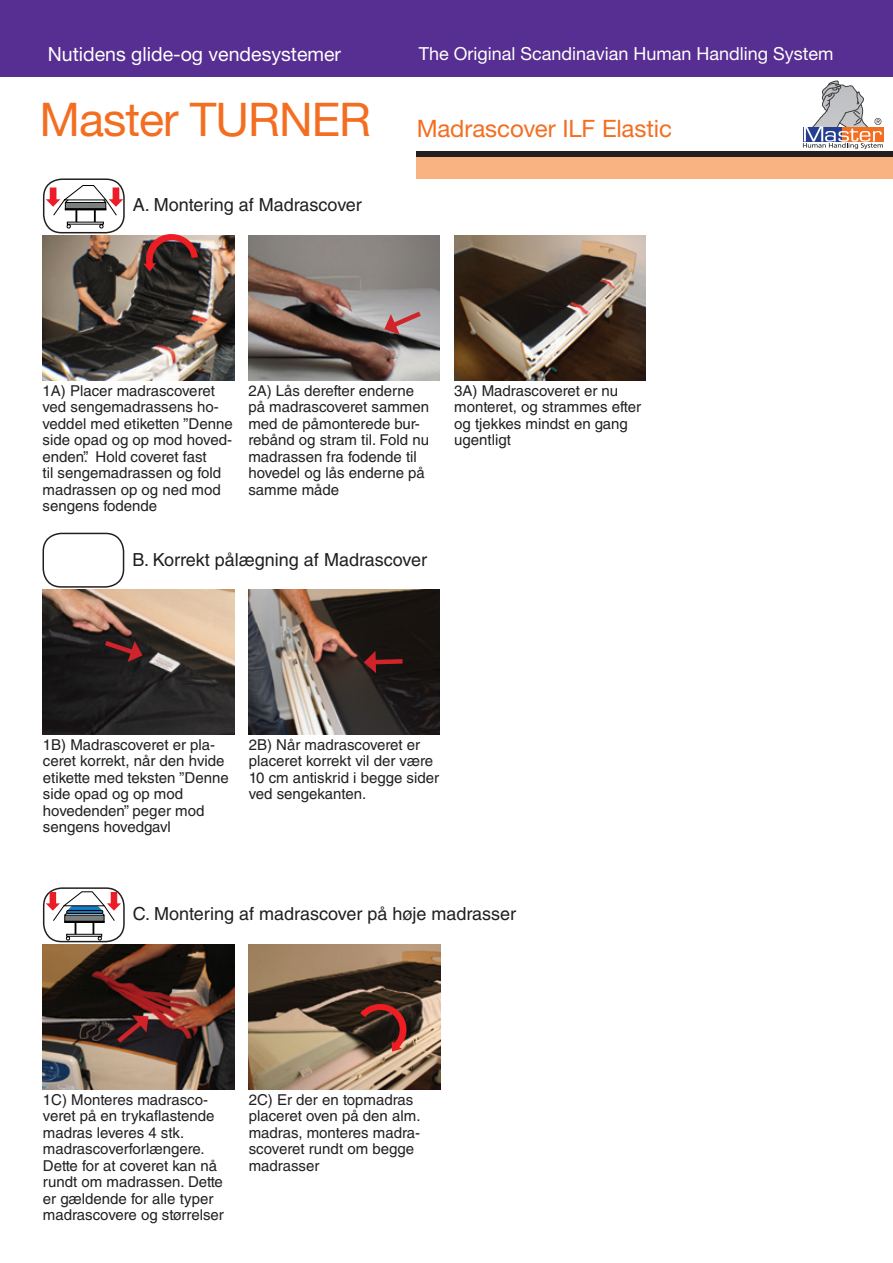
<style>
.page{position:relative;width:893px;height:1263px;background:#fff}
.page>*{position:absolute;margin:0;border:0;box-sizing:border-box;transform-origin:0 0}
.Overskrift_31_pt{font:46.5px "Helvetica Neue LT Std";letter-spacing:-.02em;color:#f36e21}
.Underoverskrift{font:24px "Helvetica Neue LT Std";letter-spacing:-.005em;color:#f36e21}
.t1{font:19.5px "Helvetica Neue LT Std";color:#fff}
.t2{font:18px "Helvetica LT Std";color:#231f20}
.t3{font:18px "Helvetica Neue LT Std";color:#fff}
.t4{font:15px/16.5px "Helvetica LT Std";color:#231f20}
</style>
<div class="page">
<div style="left:417px;top:157px;width:476px;height:22px;background:#f9b281"></div>
<div style="left:0;top:0;width:893px;height:77px;background:#572e91"></div>
<div style="left:417px;top:151px;width:476px;height:6px;background:#231f20"></div>
<svg style="left:803px;top:81px;width:80px;height:68px"></svg>
<div style="left:43px;top:178px;width:82px;height:55px;border:2px solid #231f20;border-radius:18px"></div>
<div style="left:43px;top:533px;width:81px;height:55px;border:2px solid #231f20;border-radius:18px"></div>
<div style="left:43px;top:887px;width:82px;height:55px;border:2px solid #231f20;border-radius:18px"></div>
<img style="left:454px;top:236px;width:192px;height:144px">
<img style="left:249px;top:944px;width:191px;height:145px">
<img style="left:43px;top:590px;width:191px;height:144px">
<img style="left:248px;top:236px;width:192px;height:144px">
<img style="left:43px;top:944px;width:191px;height:145px">
<img style="left:248px;top:590px;width:192px;height:144px">
<svg style="left:100px;top:637px;width:42px;height:25px"></svg>
<svg style="left:384px;top:308px;width:42px;height:26px"></svg>
<svg style="left:364px;top:651px;width:43px;height:22px"></svg>
<svg style="left:112px;top:1015px;width:37px;height:32px"></svg>
<img style="left:43px;top:236px;width:192px;height:144px">
<svg style="left:143px;top:234px;width:55px;height:37px;background:#6c3535"></svg>
<svg style="left:360px;top:1004px;width:46px;height:47px;background:#5b231e"></svg>
<svg style="left:46px;top:185px;width:77px;height:43px"></svg>
<svg style="left:46px;top:891px;width:75px;height:49px"></svg>
<h3 class="t1" style="left:48px;top:42px;width:295px">Nutidens glide-og vendesystemer</h3>
<p class="t3" style="left:419px;top:42px;width:416px">The Original Scandinavian Human Handling System</p>
<p class="Overskrift_31_pt" style="left:39px;top:92px;width:333px">Master TURNER</p>
<p class="t2" style="left:133px;top:195px;width:231px">A. Montering af Madrascover</p>
<p class="Underoverskrift" style="left:417px;top:114px;width:257px">Madrascover ILF Elastic</p>
<p class="t4" style="left:43px;top:382px;width:192px">1A) Placer madrascoveret ved sengemadrassens ho&shy;veddel med etiketten ”Denne side opad og op mod hoved&shy;enden”. Hold coveret fast<br>til sengemadrassen og fold madrassen op og ned mod sengens fodende</p>
<p class="t4" style="left:248px;top:382px;width:182px">2A) Lås derefter enderne på madrascoveret sammen med de påmonterede bur&shy;rebånd og stram til. Fold nu madrassen fra fodende til hovedel og lås enderne på samme måde</p>
<p class="t2" style="left:132px;top:549px;width:296px">B. Korrekt pålægning af Madrascover</p>
<p class="t4" style="left:454px;top:382px;width:188px">3A) Madrascoveret er nu monteret, og strammes efter og tjekkes mindst en gang ugentligt</p>
<p class="t4" style="left:43px;top:736px;width:187px">1B) Madrascoveret er pla&shy;ceret korrekt, når den hvide etikette med teksten ”Denne side opad og op mod hovedenden” peger mod sengens hovedgavl</p>
<p class="t4" style="left:249px;top:736px;width:192px">2B) Når madrascoveret er placeret korrekt vil der være<br>10 cm antiskrid i begge sider ved sengekanten.</p>
<p class="t2" style="left:133px;top:903px;width:385px">C. Montering af madrascover på høje madrasser</p>
<p class="t4" style="left:43px;top:1091px;width:182px">1C) Monteres madrasco&shy;veret på en trykaflastende madras leveres 4 stk. madrascoverforlængere.<br>Dette for at coveret kan nå rundt om madrassen. Dette er gældende for alle typer madrascovere og størrelser</p>
<p class="t4" style="left:249px;top:1091px;width:173px">2C) Er der en topmadras placeret oven på den alm. madras, monteres madra&shy;scoveret rundt om begge madrasser</p>
</div>
